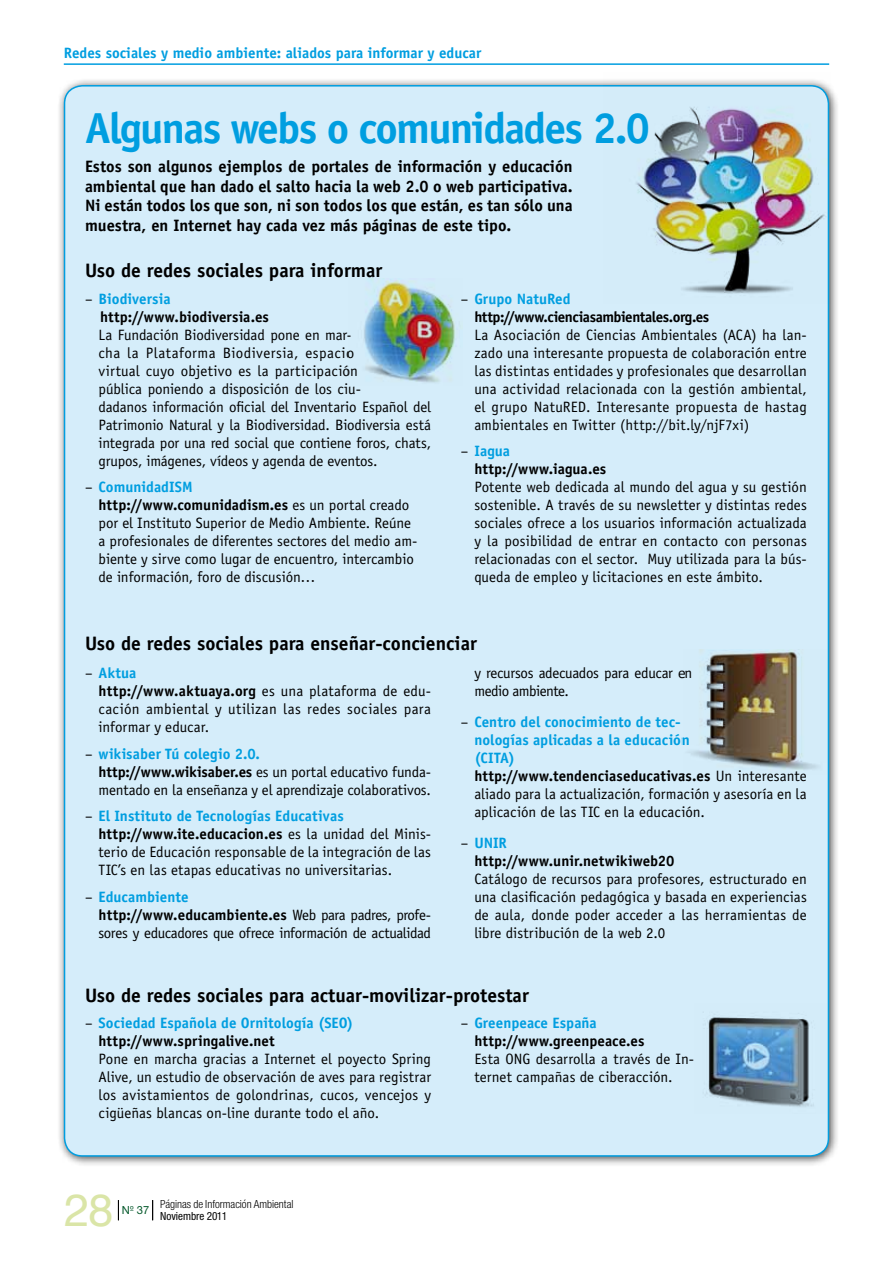
<style>
.page{position:relative;width:893px;height:1263px;background:#fff}
.page>*{position:absolute;margin:0;border:0;box-sizing:border-box;transform-origin:0 0}
.t1{font:45px "Helvetica";color:#dae5a7}
.t2{font:700 43.5px "Officina Sans Std";letter-spacing:-.04em;color:#009ee0}
.t3{font:700 19.5px "Officina Sans Std";color:#000}
.t4{font:700 16.5px/19.5px "Officina Sans Std";color:#000;text-align:justify}
.t5{font:15px/18px "Officina Sans Std";color:#000}
.t6{font:700 15px/18px "Officina Sans Std";color:#000}
.t7{font:700 15px/18px "Officina Sans Std";color:#009ee0}
.t8{font:15px/18px "Officina Sans Std";letter-spacing:.02em;color:#000}
.t9{font:15px/18px "Officina Sans Std";letter-spacing:-.03em;color:#000}
.t10{font:700 15px/18px "Officina Sans Std";letter-spacing:-.025em;color:#000}
.t11{font:15px/18px "Officina Sans Std";letter-spacing:-.025em;color:#000}
.t12{font:12px "NH47";color:#000}
.t13{font:12px "NH57";color:#000}
.t14{font:12px "NH55";color:#005628}
.s1{font-weight:400}
.s2{color:#009ee0}
.s3{font-weight:700;color:#009ee0}
.s4{font-weight:700}
.s5{font-weight:400;color:#000}
.s6{color:#000}
</style>
<div class="page">
<hr style="left:64px;top:63px;width:765px;height:2px;background:#009ee0">
<svg style="left:118px;top:1200px;width:1px;height:20px"></svg>
<svg style="left:152px;top:1200px;width:1px;height:20px"></svg>
<div style="left:56px;top:77px;width:783px;height:1090px;background:#000;opacity:.75"></div>
<div style="left:65px;top:86px;width:763px;height:1070px;background:#d5edfa;border-radius:18px"></div>
<img style="left:603px;top:77px;width:227px;height:227px">
<img style="left:364px;top:278px;width:97px;height:105px">
<img style="left:705px;top:1017px;width:109px;height:90px">
<img style="left:688px;top:650px;width:130px;height:120px">
<p class="t7" style="left:64px;top:44px;width:419px">Redes sociales y medio ambiente: aliados para informar y educar</p>
<h2 class="t2" style="left:85px;top:101px;width:567px">Algunas webs o comunidades 2.0</h2>
<p class="t4" style="left:85px;top:157px;width:489px">Estos son algunos ejemplos de portales de información y educación ambiental que han dado el salto hacia la web 2.0 o web participativa.<br>Ni están todos los que son, ni son todos los que están, es tan sólo una muestra, en Internet hay cada vez más páginas de este tipo.</p>
<h3 class="t3" style="left:85px;top:258px;width:299px">Uso de redes sociales para informar</h3>
<p class="t6" style="left:100px;top:290px;width:170px;text-indent:-15px"><span class="s1">–</span> <span class="s2">Biodiversia </span>http://www.biodiversia.es</p>
<p class="t5" style="left:99px;top:326px;width:334px">La Fundación Biodiversidad pone en mar-<br>cha la Plataforma Biodiversia, espacio<br>virtual cuyo objetivo es la participación<br>pública poniendo a disposición de los ciu-<br>dadanos información oficial del Inventario Español del Patrimonio Natural y la Biodiversidad. Biodiversia está integrada por una red social que contiene foros, chats, grupos, imágenes, vídeos y agenda de eventos.</p>
<p class="t5" style="left:99px;top:478px;width:320px;text-indent:-14px">– <span class="s3">ComunidadISM<br></span><span class="s4">http://www.comunidadism.es</span> es un portal creado por el Instituto Superior de Medio Ambiente. Reúne a profesionales de diferentes sectores del medio am&shy;biente y sirve como lugar de encuentro, intercambio de información, foro de discusión…</p>
<p class="t10" style="left:474px;top:290px;width:236px;text-indent:-14px"><span class="s1">–</span> <span class="s2">Grupo NatuRed </span>http://www.cienciasambientales.org.es</p>
<p class="t5" style="left:474px;top:326px;width:334px;text-align:justify">La Asociación de Ciencias Ambientales (ACA) ha lan&shy;zado una interesante propuesta de colaboración entre las distintas entidades y profesionales que desarrollan una actividad relacionada con la gestión ambiental, el grupo NatuRED. Interesante propuesta de hastag ambientales en Twitter (http://bit.ly/njF7xi)</p>
<p class="t6" style="left:474px;top:442px;width:133px;text-indent:-14px"><span class="s1">–</span> <span class="s2">Iagua </span>http://www.iagua.es</p>
<p class="t5" style="left:474px;top:478px;width:334px;text-align:justify">Potente web dedicada al mundo del agua y su gestión sostenible. A través de su newsletter y distintas redes sociales ofrece a los usuarios información actualizada y la posibilidad de entrar en contacto con personas relacionadas con el sector. Muy utilizada para la bús&shy;queda de empleo y licitaciones en este ámbito.</p>
<h3 class="t3" style="left:85px;top:631px;width:393px">Uso de redes sociales para enseñar-concienciar</h3>
<p class="t8" style="left:99px;top:664px;width:334px;text-indent:-13px">– <span class="s3">Aktua<br></span><span class="s4">http://www.aktuaya.org</span> es una plataforma de edu&shy;cación ambiental y utilizan las redes sociales para informar y educar.</p>
<p class="t5" style="left:99px;top:745px;width:334px;text-indent:-13px">– <span class="s3">wikisaber Tú colegio 2.0.<br></span><span class="s4">http://www.wikisaber.es</span> es un portal educativo funda&shy;mentado en la enseñanza y el aprendizaje colaborativos.</p>
<p class="t5" style="left:99px;top:807px;width:334px;text-indent:-13px">– <span class="s3">El Instituto de Tecnologías Educativas </span><span class="s4">http://www.ite.educacion.es</span> es la unidad del Minis&shy;terio de Educación responsable de la integración de las TIC’s en las etapas educativas no universitarias.</p>
<p class="t9" style="left:99px;top:888px;width:334px;text-indent:-13px">– <span class="s3">Educambiente<br></span><span class="s4">http://www.educambiente.es</span> Web para padres, profe&shy;sores y educadores que ofrece información de actualidad</p>
<p class="t11" style="left:474px;top:664px;width:220px">y recursos adecuados para educar en medio ambiente.</p>
<p class="t5" style="left:474px;top:713px;width:334px;text-indent:-14px">– <span class="s3">Centro del conocimiento de tec-<br>nologías aplicadas a la educación<br>(CITA)<br></span><span class="s4">http://www.tendenciaseducativas.es</span> Un interesante aliado para la actualización, formación y asesoría en la aplicación de las TIC en la educación.</p>
<p class="t6" style="left:474px;top:834px;width:201px;text-indent:-14px"><span class="s1">–</span> <span class="s2">UNIR </span>http://www.unir.netwikiweb20</p>
<p class="t5" style="left:474px;top:870px;width:334px;text-align:justify">Catálogo de recursos para profesores, estructurado en una clasificación pedagógica y basada en experiencias de aula, donde poder acceder a las herramientas de libre distribución de la web 2.0</p>
<h3 class="t3" style="left:85px;top:983px;width:445px">Uso de redes sociales para actuar-movilizar-protestar</h3>
<p class="t7" style="left:99px;top:1014px;width:257px;text-indent:-14px"><span class="s5">–</span> Sociedad Española de Ornitología (SEO) <span class="s6">http://www.springalive.net</span></p>
<p class="t5" style="left:99px;top:1050px;width:334px;text-align:justify">Pone en marcha gracias a Internet el poyecto Spring Alive, un estudio de observación de aves para registrar los avistamientos de golondrinas, cucos, vencejos y cigüeñas blancas on-line durante todo el año.</p>
<h1 class="t1" style="left:64px;top:1175px;width:51px">28</h1>
<p class="t14" style="left:122px;top:1202px;width:29px">Nº 37</p>
<p class="t12" style="left:160px;top:1196px;width:135px">Páginas de Información Ambiental</p>
<p class="t13" style="left:160px;top:1208px;width:68px">Noviembre 2011</p>
<p class="t6" style="left:474px;top:1014px;width:172px;text-indent:-14px"><span class="s1">–</span> <span class="s2">Greenpeace España </span>http://www.greenpeace.es</p>
<p class="t5" style="left:474px;top:1050px;width:221px">Esta ONG desarrolla a través de In&shy;ternet campañas de ciberacción.</p>
</div>
